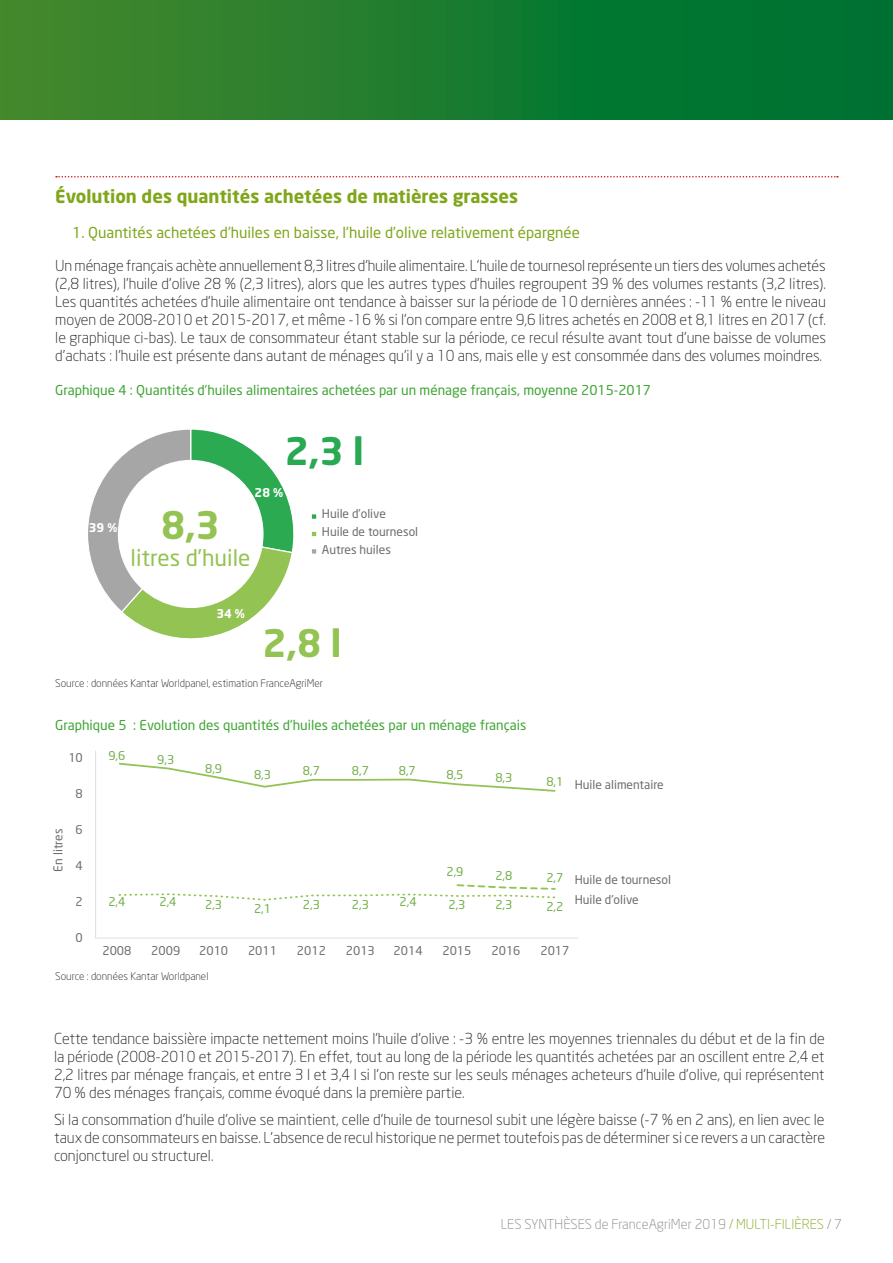
<style>
.page{position:relative;width:893px;height:1263px;background:#fff}
.page>*{position:absolute;margin:0;border:0;box-sizing:border-box;transform-origin:0 0}
.t1{font:700 37.5px "Neo Sans";color:#93c352}
.t2{font:700 37.5px "Neo Sans";color:#28a952}
.t3{font:22.5px "Neo Sans";color:#93c352}
.TITRE1{font:700 18px "Neo Sans";color:#80a61b}
.TEXTE{font:300 15px/18px "Neo Sans";color:#1d1d1b;text-align:justify}
.Titre_2{font:15px "Neo Sans";color:#80a61b}
.titregraphique{font:13.5px "Neo Sans";color:#3fa535}
.t4{font:300 13.5px "Neo Sans";color:#878787}
.t5{font:12px "Neo Sans";color:#6d6d6c}
.t6{font:12px "Neo Sans";color:#71ae48}
.t7{font:700 12px "Neo Sans";color:#fffffe}
.t8{font:300 10.5px "Neo Sans";color:#1d1d1b}
.t9{font:10.2px/17.4px "Calibri";color:#5b5a5a}
.t10{font:9.75px "Calibri";color:#5b5a5a;scale:1.41 1}
.t11{font:8.7px "Calibri";letter-spacing:-.005em;color:#5b5a5a;scale:1.41 1}
.s1{color:#80a61b}
</style>
<div class="page">
<div style="left:0;top:0;width:893px;height:120px;background:linear-gradient(to right,#45882c,#007033)"></div>
<svg style="left:56px;top:176px;width:782px;height:1px"></svg>
<svg style="left:88px;top:429px;width:229px;height:210px"></svg>
<svg style="left:95px;top:762px;width:484px;height:177px"></svg>
<hr style="left:95px;top:751px;width:1px;height:187px;background:#ddd">
<p class="TITRE1" style="left:55px;top:185px;width:464px">Évolution des quantités achetées de matières grasses</p>
<p class="Titre_2" style="left:72px;top:223px;width:509px">1. Quantités achetées d’huiles en baisse, l’huile d’olive relativement épargnée</p>
<p class="TEXTE" style="left:55px;top:257px;width:772px">Un ménage français achète annuellement 8,3 litres d’huile alimentaire. L’huile de tournesol représente un tiers des volumes achetés (2,8 litres), l’huile d’olive 28 % (2,3 litres), alors que les autres types d’huiles regroupent 39 % des volumes restants (3,2 litres).<br>Les quantités achetées d’huile alimentaire ont tendance à baisser sur la période de 10 dernières années : -11 % entre le niveau moyen de 2008-2010 et 2015-2017, et même -16 % si l’on compare entre 9,6 litres achetés en 2008 et 8,1 litres en 2017 (cf. le graphique ci-bas). Le taux de consommateur étant stable sur la période, ce recul résulte avant tout d’une baisse de volumes d’achats : l’huile est présente dans autant de ménages qu’il y a 10 ans, mais elle y est consommée dans des volumes moindres.</p>
<p class="titregraphique" style="left:55px;top:382px;width:597px">Graphique 4 : Quantités d’huiles alimentaires achetées par un ménage français, moyenne 2015-2017</p>
<p class="t2" style="left:285px;top:427px;width:80px">2,3 l</p>
<p class="t7" style="left:89px;top:520px;width:30px">39 %</p>
<p class="t7" style="left:255px;top:485px;width:30px">28 %</p>
<p class="t1" style="left:161px;top:501px;width:60px">8,3</p>
<p class="t3" style="left:131px;top:543px;width:121px">litres d’huile</p>
<p class="t7" style="left:216px;top:606px;width:30px">34 %</p>
<p class="t5" style="left:322px;top:506px;width:66px">Huile d’olive</p>
<p class="t5" style="left:322px;top:524px;width:98px">Huile de tournesol</p>
<p class="t5" style="left:322px;top:542px;width:71px">Autres huiles</p>
<p class="t9" style="left:319px;top:507px;width:76px">Huile d'olive<br>huile de tournesol autres huiles</p>
<p class="t1" style="left:263px;top:619px;width:80px">2,8 l</p>
<p class="t8" style="left:55px;top:677px;width:269px">Source : données Kantar Worldpanel, estimation FranceAgriMer</p>
<p class="titregraphique" style="left:55px;top:717px;width:473px">Graphique 5 : Evolution des quantités d’huiles achetées par un ménage français</p>
<p class="t10" style="left:59px;top:750px;width:19px">10,0</p>
<p class="t5" style="left:68px;top:750px;width:16px">10</p>
<p class="t5" style="left:76px;top:786px;width:9px">8</p>
<p class="t5" style="left:76px;top:822px;width:9px">6</p>
<p class="t5" style="left:76px;top:858px;width:9px">4</p>
<p class="t5" style="left:76px;top:894px;width:9px">2</p>
<p class="t5" style="left:76px;top:930px;width:9px">0</p>
<p class="t10" style="left:66px;top:786px;width:14px">8,0</p>
<p class="t5" style="left:51px;top:871px;width:44px;rotate:-90deg">En litres</p>
<p class="t10" style="left:66px;top:859px;width:14px">4,0</p>
<p class="t6" style="left:108px;top:748px;width:19px">9,6</p>
<p class="t6" style="left:157px;top:752px;width:19px">9,3</p>
<p class="t6" style="left:205px;top:761px;width:19px">8,9</p>
<p class="t6" style="left:352px;top:763px;width:19px">8,7</p>
<p class="t6" style="left:303px;top:763px;width:19px">8,7</p>
<p class="t6" style="left:254px;top:767px;width:19px">8,3</p>
<p class="t6" style="left:399px;top:763px;width:19px">8,7</p>
<p class="t6" style="left:446px;top:768px;width:19px">8,5</p>
<p class="t6" style="left:495px;top:770px;width:19px">8,3</p>
<p class="t6" style="left:546px;top:774px;width:19px">8,1</p>
<p class="t6" style="left:446px;top:864px;width:19px">2,9</p>
<p class="t6" style="left:495px;top:868px;width:19px">2,8</p>
<p class="t6" style="left:546px;top:870px;width:19px">2,7</p>
<p class="t6" style="left:108px;top:894px;width:19px">2,4</p>
<p class="t6" style="left:159px;top:894px;width:19px">2,4</p>
<p class="t6" style="left:205px;top:897px;width:19px">2,3</p>
<p class="t6" style="left:254px;top:901px;width:19px">2,1</p>
<p class="t6" style="left:303px;top:897px;width:19px">2,3</p>
<p class="t6" style="left:352px;top:897px;width:19px">2,3</p>
<p class="t6" style="left:400px;top:894px;width:19px">2,4</p>
<p class="t6" style="left:448px;top:897px;width:19px">2,3</p>
<p class="t6" style="left:495px;top:897px;width:19px">2,3</p>
<p class="t6" style="left:546px;top:899px;width:19px">2,2</p>
<p class="t5" style="left:575px;top:778px;width:91px">Huile alimentaire</p>
<p class="t5" style="left:575px;top:872px;width:98px">Huile de tournesol</p>
<p class="t5" style="left:575px;top:892px;width:66px">Huile d’olive</p>
<p class="t5" style="left:102px;top:943px;width:31px">2008</p>
<p class="t5" style="left:151px;top:943px;width:31px">2009</p>
<p class="t5" style="left:199px;top:943px;width:31px">2010</p>
<p class="t5" style="left:248px;top:943px;width:31px">2011</p>
<p class="t5" style="left:297px;top:943px;width:31px">2012</p>
<p class="t5" style="left:346px;top:943px;width:31px">2013</p>
<p class="t5" style="left:394px;top:943px;width:31px">2014</p>
<p class="t5" style="left:442px;top:943px;width:31px">2015</p>
<p class="t5" style="left:491px;top:943px;width:31px">2016</p>
<p class="t5" style="left:540px;top:943px;width:31px">2017</p>
<p class="t11" style="left:108px;top:943px;width:19px">2008</p>
<p class="t11" style="left:156px;top:943px;width:19px">2009</p>
<p class="t11" style="left:204px;top:943px;width:19px">2010</p>
<p class="t11" style="left:252px;top:943px;width:19px">2011</p>
<p class="t11" style="left:301px;top:943px;width:19px">2012</p>
<p class="t11" style="left:349px;top:943px;width:19px">2013</p>
<p class="t11" style="left:397px;top:943px;width:19px">2014</p>
<p class="t11" style="left:446px;top:943px;width:19px">2015</p>
<p class="t11" style="left:494px;top:943px;width:19px">2016</p>
<p class="t11" style="left:542px;top:943px;width:19px">2017</p>
<p class="t8" style="left:55px;top:970px;width:155px">Source : données Kantar Worldpanel</p>
<p class="TEXTE" style="left:54px;top:1030px;width:772px">Cette tendance baissière impacte nettement moins l’huile d’olive : -3 % entre les moyennes triennales du début et de la fin de la période (2008-2010 et 2015-2017). En effet, tout au long de la période les quantités achetées par an oscillent entre 2,4 et 2,2 litres par ménage français, et entre 3 l et 3,4 l si l’on reste sur les seuls ménages acheteurs d’huile d’olive, qui représentent 70 % des ménages français, comme évoqué dans la première partie.</p>
<p class="TEXTE" style="left:54px;top:1110px;width:773px">Si la consommation d’huile d’olive se maintient, celle d’huile de tournesol subit une légère baisse (-7 % en 2 ans), en lien avec le taux de consommateurs en baisse. L’absence de recul historique ne permet toutefois pas de déterminer si ce revers a un caractère conjoncturel ou structurel.</p>
<p class="t4" style="left:501px;top:1216px;width:342px">LES SYNTHÈSES de FranceAgriMer 2019 <span class="s1">/ MULTI-FILIÈRES</span> / 7</p>
</div>
